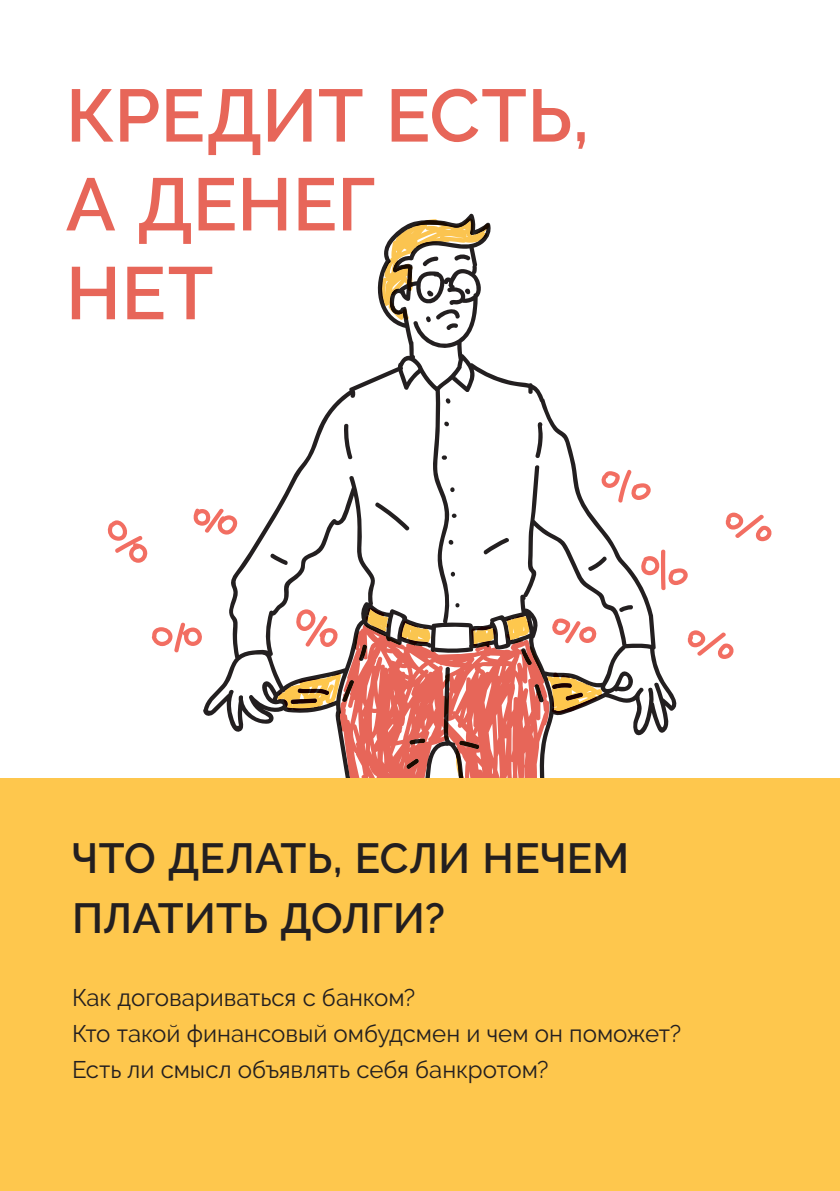
<style>
.page{position:relative;width:840px;height:1191px;background:#fff}
.page>*{position:absolute;margin:0;border:0;box-sizing:border-box;transform-origin:0 0}
.t1{font:600 74px/88.8px "Raleway";letter-spacing:.005em;color:#e76659}
.t2{font:600 42px/60px "Raleway";letter-spacing:.01em;color:#231f20}
.t3{font:24px/36px "Raleway";color:#231f20}
</style>
<div class="page">
<svg style="left:203px;top:213px;width:478px;height:566px"></svg>
<svg style="left:617px;top:605px;width:16px;height:8px"></svg>
<svg style="left:343px;top:423px;width:10px;height:37px"></svg>
<svg style="left:534px;top:422px;width:8px;height:37px"></svg>
<svg style="left:269px;top:552px;width:19px;height:14px"></svg>
<svg style="left:586px;top:555px;width:21px;height:17px"></svg>
<svg style="left:374px;top:501px;width:36px;height:31px"></svg>
<svg style="left:482px;top:537px;width:28px;height:18px"></svg>
<svg style="left:379px;top:218px;width:111px;height:113px"></svg>
<svg style="left:152px;top:622px;width:50px;height:30px"></svg>
<svg style="left:107px;top:520px;width:41px;height:43px"></svg>
<svg style="left:193px;top:508px;width:46px;height:26px"></svg>
<svg style="left:277px;top:603px;width:324px;height:176px"></svg>
<svg style="left:687px;top:630px;width:47px;height:29px"></svg>
<svg style="left:725px;top:512px;width:47px;height:29px"></svg>
<svg style="left:640px;top:549px;width:48px;height:41px"></svg>
<svg style="left:600px;top:470px;width:52px;height:32px"></svg>
<div style="left:0;top:779px;width:839px;height:412px;background:#fec74d"></div>
<h1 class="t1" style="left:66px;top:71px;width:524px">КРЕДИТ ЕСТЬ,<br>А ДЕНЕГ<br>НЕТ</h1>
<h2 class="t2" style="left:72px;top:828px;width:558px">ЧТО ДЕЛАТЬ, ЕСЛИ НЕЧЕМ<br>ПЛАТИТЬ ДОЛГИ?</h2>
<p class="t3" style="left:72px;top:979px;width:610px">Как договариваться с банком?<br>Кто такой финансовый омбудсмен и чем он поможет?<br>Есть ли смысл объявлять себя банкротом?</p>
</div>
